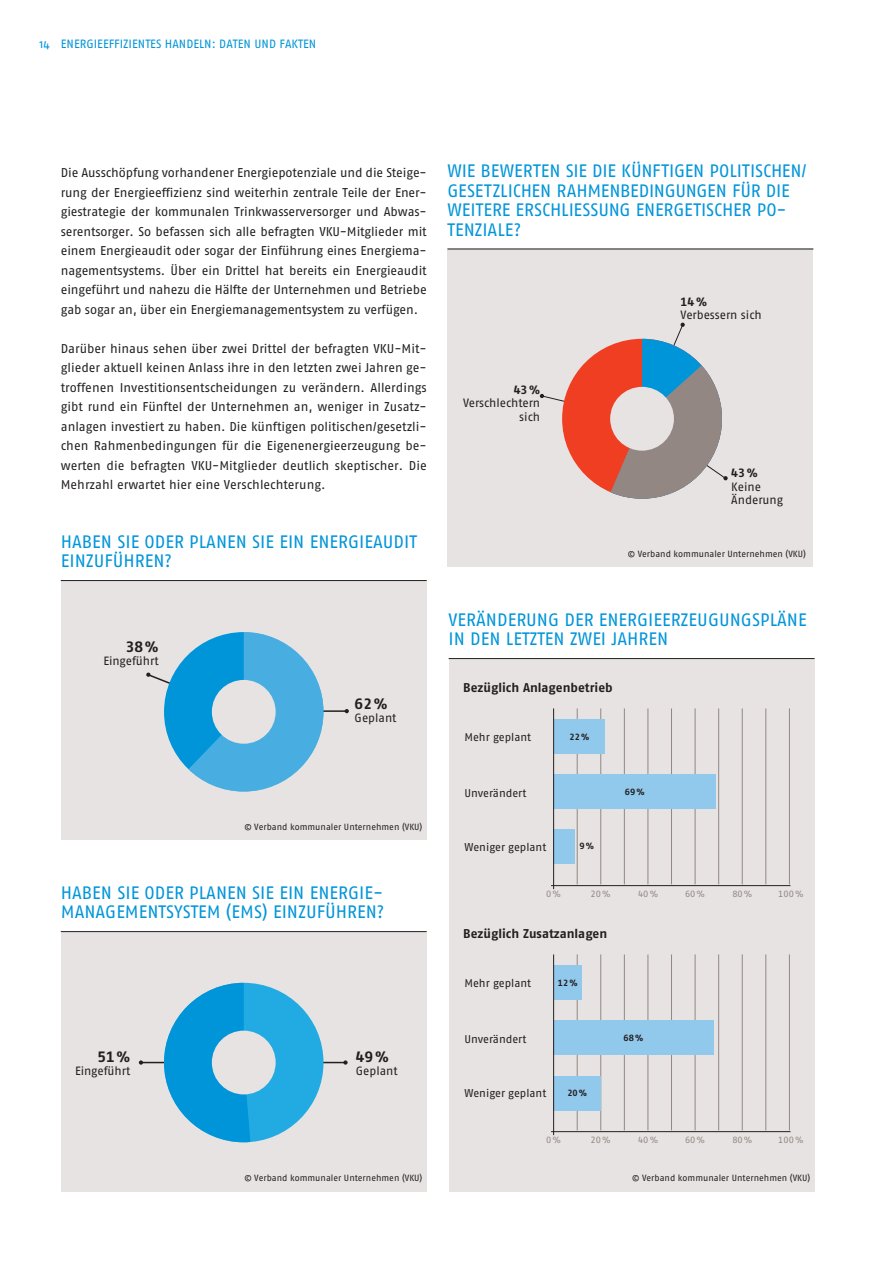
<style>
.page{position:relative;width:893px;height:1263px;background:#fff}
.page>*{position:absolute;margin:0;border:0;box-sizing:border-box;transform-origin:0 0}
.t1{font:18px/19.5px "Fago No";color:#0095d9}
.t2{font:15px "Fago No Bold TF";color:#231f20}
.t3{font:12.75px/19.5px "Fago No";letter-spacing:-.005em;color:#231f20;text-align:justify}
.t4{font:700 12.75px "Fago No";color:#231f20}
.t5{font:12px/13.5px "Fago No Tf";letter-spacing:-.005em;color:#231f20;text-align:right}
.t6{font:12px "Fago No";color:#0095d9}
.t7{font:12px "Fago No Bold TF";color:#231f20}
.t8{font:11.25px "Fago No Regular TF";letter-spacing:-.005em;color:#231f20}
.t9{font:9px "Fago No";color:#231f20}
.t10{font:9px "Fago No Tf";color:#938784}
.t11{font:9px "Fago No Bold TF";color:#231f20}
</style>
<div class="page">
<div style="left:449px;top:658px;width:365px;height:533px;background:#e6e3e2"></div>
<div style="left:61px;top:580px;width:366px;height:260px;background:#e6e3e2"></div>
<hr style="left:61px;top:580px;width:366px;height:1px;background:#231f20">
<hr style="left:449px;top:658px;width:365px;height:1px;background:#231f20">
<hr style="left:577px;top:954px;width:1px;height:176px;background:#938784">
<hr style="left:577px;top:708px;width:1px;height:176px;background:#938784">
<hr style="left:600px;top:954px;width:1px;height:176px;background:#938784">
<hr style="left:600px;top:708px;width:1px;height:176px;background:#938784">
<hr style="left:624px;top:954px;width:1px;height:176px;background:#938784">
<hr style="left:624px;top:708px;width:1px;height:176px;background:#938784">
<hr style="left:648px;top:954px;width:1px;height:176px;background:#938784">
<hr style="left:648px;top:708px;width:1px;height:176px;background:#938784">
<hr style="left:671px;top:954px;width:1px;height:176px;background:#938784">
<hr style="left:671px;top:708px;width:1px;height:176px;background:#938784">
<hr style="left:695px;top:954px;width:1px;height:176px;background:#938784">
<hr style="left:695px;top:708px;width:1px;height:176px;background:#938784">
<hr style="left:718px;top:954px;width:1px;height:176px;background:#938784">
<hr style="left:718px;top:708px;width:1px;height:176px;background:#938784">
<hr style="left:742px;top:954px;width:1px;height:176px;background:#938784">
<hr style="left:742px;top:708px;width:1px;height:176px;background:#938784">
<hr style="left:766px;top:954px;width:1px;height:176px;background:#938784">
<hr style="left:766px;top:708px;width:1px;height:176px;background:#938784">
<hr style="left:789px;top:954px;width:1px;height:176px;background:#938784">
<hr style="left:789px;top:708px;width:1px;height:176px;background:#938784">
<hr style="left:551px;top:1131px;width:239px;height:1px;background:#231f20">
<hr style="left:551px;top:885px;width:239px;height:1px;background:#231f20">
<div style="left:554px;top:965px;width:27px;height:34px;background:#91c9ed"></div>
<div style="left:554px;top:719px;width:51px;height:34px;background:#91c9ed"></div>
<div style="left:553px;top:1021px;width:160px;height:34px;background:#91c9ed"></div>
<div style="left:553px;top:775px;width:163px;height:34px;background:#91c9ed"></div>
<div style="left:554px;top:1076px;width:47px;height:34px;background:#91c9ed"></div>
<div style="left:554px;top:830px;width:21px;height:34px;background:#91c9ed"></div>
<hr style="left:553px;top:954px;width:1px;height:181px;background:#231f20">
<hr style="left:553px;top:708px;width:1px;height:181px;background:#231f20">
<div style="left:61px;top:931px;width:366px;height:260px;background:#e6e3e2"></div>
<hr style="left:61px;top:931px;width:366px;height:1px;background:#231f20">
<div style="left:447px;top:249px;width:366px;height:318px;background:#e6e3e2"></div>
<svg style="left:540px;top:323px;width:188px;height:176px"></svg>
<div style="left:610px;top:387px;width:64px;height:64px;background:#e6e3e2;border-radius:50%"></div>
<hr style="left:447px;top:249px;width:366px;height:1px;background:#231f20">
<hr style="left:243px;top:710px;width:104px;height:2px;background:#231f20">
<svg style="left:146px;top:632px;width:177px;height:159px"></svg>
<svg style="left:345px;top:709px;width:4px;height:4px"></svg>
<div style="left:212px;top:680px;width:64px;height:64px;background:#e6e3e2;border-radius:50%"></div>
<hr style="left:141px;top:1062px;width:204px;height:1px;background:#231f20">
<div style="left:164px;top:983px;width:159px;height:159px;background:#22abe2;border-radius:50%"></div>
<svg style="left:164px;top:983px;width:86px;height:159px"></svg>
<div style="left:212px;top:1031px;width:64px;height:63px;background:#e6e3e2;border-radius:50%"></div>
<svg style="left:139px;top:1060px;width:4px;height:5px"></svg>
<svg style="left:343px;top:1060px;width:5px;height:5px"></svg>
<p class="t6" style="left:40px;top:37px;width:278px">14 ENERGIEEFFIZIENTES HANDELN: DATEN UND FAKTEN</p>
<p class="t3" style="left:61px;top:163px;width:367px">Die Ausschöpfung vorhandener Energiepotenziale und die Steige&shy;rung der Energieeffizienz sind weiterhin zentrale Teile der Ener&shy;giestrategie der kommunalen Trinkwasserversorger und Abwas&shy;serentsorger. So befassen sich alle befragten VKU-Mitglieder mit einem Energieaudit oder sogar der Einführung eines Energiema&shy;nagementsystems. Über ein Drittel hat bereits ein Energieaudit eingeführt und nahezu die Hälfte der Unternehmen und Betriebe gab sogar an, über ein Energiemanagementsystem zu verfügen.</p>
<p class="t3" style="left:61px;top:339px;width:367px">Darüber hinaus sehen über zwei Drittel der befragten VKU-Mit&shy;glieder aktuell keinen Anlass ihre in den letzten zwei Jahren ge&shy;troffenen Investitionsentscheidungen zu verändern. Allerdings gibt rund ein Fünftel der Unternehmen an, weniger in Zusatz&shy;anlagen investiert zu haben. Die künftigen politischen/gesetzli&shy;chen Rahmenbedingungen für die Eigenenergieerzeugung be&shy;werten die befragten VKU-Mitglieder deutlich skeptischer. Die Mehrzahl erwartet hier eine Verschlechterung.</p>
<h1 class="t1" style="left:61px;top:532px;width:357px">HABEN SIE ODER PLANEN SIE EIN ENERGIEAUDIT<br>EINZUFÜHREN?</h1>
<p class="t2" style="left:126px;top:637px;width:34px">38%</p>
<p class="t5" style="left:103px;top:654px;width:57px">Eingeführt</p>
<p class="t2" style="left:355px;top:695px;width:34px">62%</p>
<p class="t5" style="left:355px;top:711px;width:43px">Geplant</p>
<p class="t9" style="left:244px;top:822px;width:180px">© Verband kommunaler Unternehmen (VKU)</p>
<h1 class="t1" style="left:61px;top:883px;width:325px">HABEN SIE ODER PLANEN SIE EIN ENERGIE-<br>MANAGEMENTSYSTEM (EMS) EINZUFÜHREN?</h1>
<p class="t2" style="left:97px;top:1047px;width:34px">51%</p>
<p class="t5" style="left:75px;top:1064px;width:57px">Eingeführt</p>
<p class="t2" style="left:356px;top:1047px;width:34px">49%</p>
<p class="t5" style="left:356px;top:1064px;width:43px">Geplant</p>
<p class="t9" style="left:244px;top:1173px;width:180px">© Verband kommunaler Unternehmen (VKU)</p>
<h1 class="t1" style="left:447px;top:161px;width:361px">WIE BEWERTEN SIE DIE KÜNFTIGEN POLITISCHEN/ GESETZLICHEN RAHMENBEDINGUNGEN FÜR DIE WEITERE ERSCHLIESSUNG ENERGETISCHER PO-TENZIALE?</h1>
<p class="t7" style="left:514px;top:383px;width:28px">43%</p>
<p class="t5" style="left:463px;top:396px;width:78px">Verschlechtern sich</p>
<p class="t7" style="left:681px;top:294px;width:28px">14%</p>
<p class="t5" style="left:681px;top:308px;width:83px">Verbessern sich</p>
<p class="t7" style="left:731px;top:466px;width:28px">43%</p>
<p class="t5" style="left:731px;top:480px;width:53px;text-align:left">Keine<br>Änderung</p>
<p class="t9" style="left:628px;top:548px;width:180px">© Verband kommunaler Unternehmen (VKU)</p>
<h1 class="t1" style="left:449px;top:610px;width:360px">VERÄNDERUNG DER ENERGIEERZEUGUNGSPLÄNE<br>IN DEN LETZTEN ZWEI JAHREN</h1>
<p class="t4" style="left:463px;top:680px;width:151px">Bezüglich Anlagenbetrieb</p>
<p class="t8" style="left:464px;top:731px;width:68px">Mehr geplant</p>
<p class="t8" style="left:464px;top:786px;width:63px">Unverändert</p>
<p class="t11" style="left:569px;top:731px;width:21px">22%</p>
<p class="t11" style="left:625px;top:786px;width:21px">69%</p>
<p class="t8" style="left:464px;top:841px;width:83px">Weniger geplant</p>
<p class="t10" style="left:546px;top:888px;width:16px">0%</p>
<p class="t11" style="left:579px;top:841px;width:16px">9%</p>
<p class="t10" style="left:591px;top:888px;width:22px">20%</p>
<p class="t4" style="left:463px;top:926px;width:146px">Bezüglich Zusatzanlagen</p>
<p class="t8" style="left:464px;top:977px;width:68px">Mehr geplant</p>
<p class="t11" style="left:558px;top:977px;width:21px">12%</p>
<p class="t10" style="left:638px;top:888px;width:22px">40%</p>
<p class="t8" style="left:464px;top:1032px;width:63px">Unverändert</p>
<p class="t11" style="left:623px;top:1032px;width:21px">68%</p>
<p class="t10" style="left:685px;top:888px;width:22px">60%</p>
<p class="t10" style="left:732px;top:888px;width:22px">80%</p>
<p class="t10" style="left:778px;top:888px;width:27px">100%</p>
<p class="t8" style="left:464px;top:1087px;width:83px">Weniger geplant</p>
<p class="t11" style="left:567px;top:1088px;width:21px">20%</p>
<p class="t10" style="left:546px;top:1134px;width:16px">0%</p>
<p class="t10" style="left:591px;top:1134px;width:22px">20%</p>
<p class="t10" style="left:638px;top:1134px;width:22px">40%</p>
<p class="t10" style="left:685px;top:1134px;width:22px">60%</p>
<p class="t10" style="left:732px;top:1134px;width:22px">80%</p>
<p class="t10" style="left:778px;top:1134px;width:27px">100%</p>
<p class="t9" style="left:632px;top:1173px;width:180px">© Verband kommunaler Unternehmen (VKU)</p>
</div>
